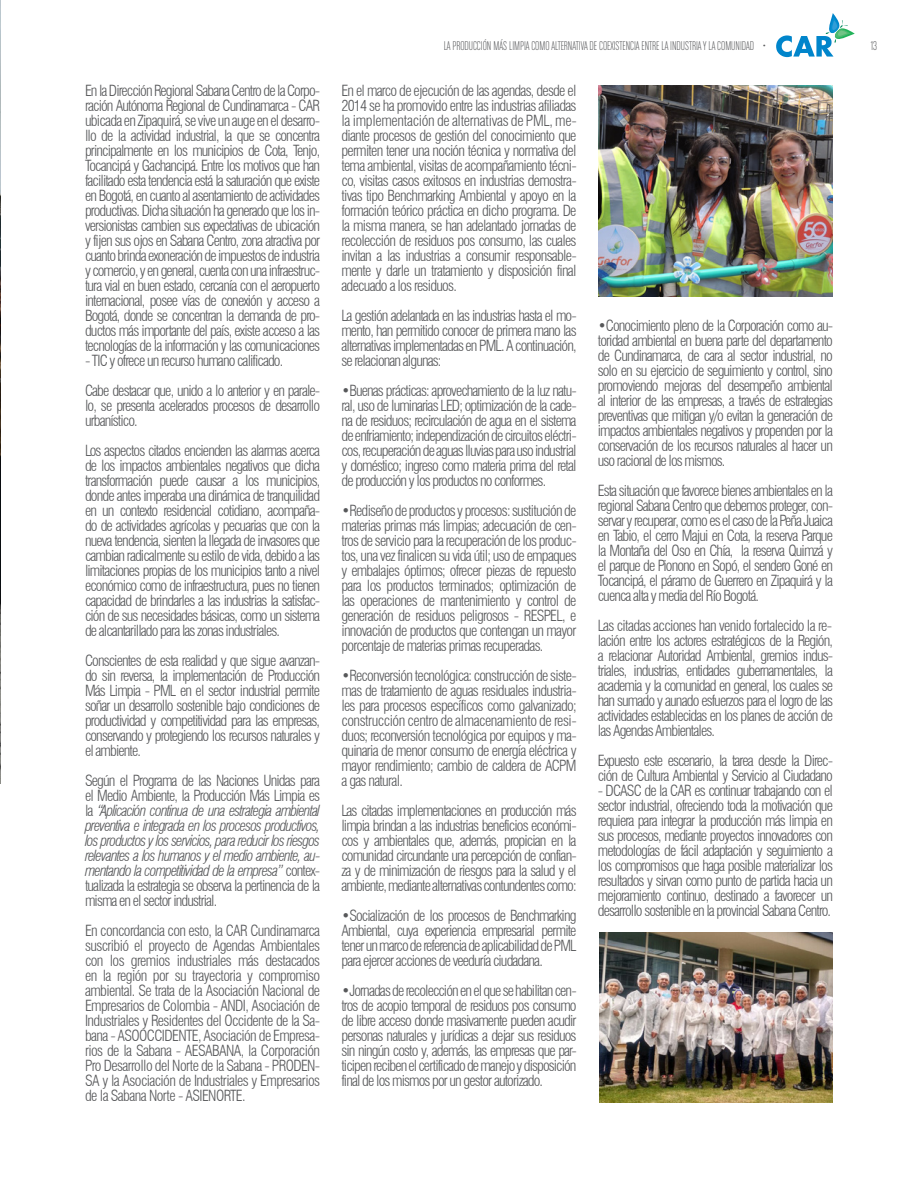
<style>
.page{position:relative;width:918px;height:1188px;background:#fff}
.page>*{position:absolute;margin:0;border:0;box-sizing:border-box;transform-origin:0 0}
.t1{font:300 condensed 15px/15px "Swiss 721 BT";letter-spacing:-.06em;color:#57585a;text-align:justify}
.t2{font:italic 300 condensed 15px/15px "Swiss 721 BT";letter-spacing:-.06em;color:#57585a;text-align:justify}
.t3{font:13.5px "Chalet Comprime Milan Eighty";color:#57585a}
.s1{font-style:normal}
</style>
<div class="page">
<img style="left:0;top:0;width:1px;height:784px">
<svg style="left:776px;top:13px;width:79px;height:44px"></svg>
<img style="left:599px;top:933px;width:234px;height:169px">
<img style="left:599px;top:85px;width:233px;height:212px">
<p class="t1" style="left:85px;top:83px;width:237px">En la Dirección Regional Sabana Centro de la Corpo&shy;ración Autónoma Regional de Cundinamarca - CAR ubicada en Zipaquirá, se vive un auge en el desarro&shy;llo de la actividad industrial, la que se concentra principalmente en los municipios de Cota, Tenjo, Tocancipá y Gachancipá. Entre los motivos que han facilitado esta tendencia está la saturación que existe en Bogotá, en cuanto al asentamiento de actividades productivas. Dicha situación ha generado que los in&shy;versionistas cambien sus expectativas de ubicación y fijen sus ojos en Sabana Centro, zona atractiva por cuanto brinda exoneración de impuestos de industria y comercio, y en general, cuenta con una infraestruc&shy;tura vial en buen estado, cercanía con el aeropuerto internacional, posee vías de conexión y acceso a Bogotá, donde se concentran la demanda de pro&shy;ductos más importante del país, existe acceso a las tecnologías de la información y las comunicaciones</p>
<p class="t1" style="left:85px;top:346px;width:237px;line-height:30px">- TIC y ofrece un recurso humano calificado.<br>Cabe destacar que, unido a lo anterior y en parale-</p>
<p class="t1" style="left:85px;top:398px;width:237px">lo, se presenta acelerados procesos de desarrollo urbanístico.</p>
<p class="t1" style="left:85px;top:443px;width:237px">Los aspectos citados encienden las alarmas acerca de los impactos ambientales negativos que dicha transformación puede causar a los municipios, donde antes imperaba una dinámica de tranquilidad en un contexto residencial cotidiano, acompaña&shy;do de actividades agrícolas y pecuarias que con la nueva tendencia, sienten la llegada de invasores que cambian radicalmente su estilo de vida, debido a las limitaciones propias de los municipios tanto a nivel económico como de infraestructura, pues no tienen capacidad de brindarles a las industrias la satisfac&shy;ción de sus necesidades básicas, como un sistema de alcantarillado para las zonas industriales.</p>
<p class="t1" style="left:85px;top:653px;width:237px">Conscientes de esta realidad y que sigue avanzan&shy;do sin reversa, la implementación de Producción Más Limpia - PML en el sector industrial permite soñar un desarrollo sostenible bajo condiciones de productividad y competitividad para las empresas, conservando y protegiendo los recursos naturales y el ambiente.</p>
<p class="t2" style="left:85px;top:773px;width:237px"><span class="s1">Según el Programa de las Naciones Unidas para el Medio Ambiente, la Producción Más Limpia es la</span> “Aplicación continua de una estrategia ambiental preventiva e integrada en los procesos productivos, los productos y los servicios, para reducir los riesgos relevantes a los humanos y el medio ambiente, au&shy;mentando la competitividad de la empresa” <span class="s1">contex&shy;tualizada la estrategia se observa la pertinencia de la misma en el sector industrial.</span></p>
<p class="t1" style="left:85px;top:923px;width:237px">En concordancia con esto, la CAR Cundinamarca suscribió el proyecto de Agendas Ambientales con los gremios industriales más destacados en la región por su trayectoria y compromiso ambiental. Se trata de la Asociación Nacional de Empresarios de Colombia - ANDI, Asociación de Industriales y Residentes del Occidente de la Sa&shy;bana - ASOOCCIDENTE, Asociación de Empresa&shy;rios de la Sabana - AESABANA, la Corporación Pro Desarrollo del Norte de la Sabana - PRODEN-SA y la Asociación de Industriales y Empresarios de la Sabana Norte - ASIENORTE.</p>
<p class="t3" style="left:444px;top:39px;width:324px">LA PRODUCCIÓN MÁS LIMPIA COMO ALTERNATIVA DE COEXISTENCIA ENTRE LA INDUSTRIA Y LA COMUNIDAD •</p>
<p class="t3" style="left:871px;top:39px;width:8px">13</p>
<p class="t1" style="left:341px;top:83px;width:237px">En el marco de ejecución de las agendas, desde el 2014 se ha promovido entre las industrias afiliadas la implementación de alternativas de PML, me&shy;diante procesos de gestión del conocimiento que permiten tener una noción técnica y normativa del tema ambiental, visitas de acompañamiento técni&shy;co, visitas casos exitosos en industrias demostra&shy;tivas tipo Benchmarking Ambiental y apoyo en la formación teórico práctica en dicho programa. De la misma manera, se han adelantado jornadas de recolección de residuos pos consumo, las cuales invitan a las industrias a consumir responsable&shy;mente y darle un tratamiento y disposición final adecuado a los residuos.</p>
<p class="t1" style="left:341px;top:308px;width:237px">La gestión adelantada en las industrias hasta el mo&shy;mento, han permitido conocer de primera mano las alternativas implementadas en PML. A continuación, se relacionan algunas:</p>
<p class="t1" style="left:341px;top:383px;width:237px">•Buenas prácticas: aprovechamiento de la luz natu&shy;ral, uso de luminarias LED; optimización de la cade&shy;na de residuos; recirculación de agua en el sistema de enfriamiento; independización de circuitos eléctri&shy;cos, recuperación de aguas lluvias para uso industrial y doméstico; ingreso como materia prima del retal de producción y los productos no conformes.</p>
<p class="t1" style="left:341px;top:503px;width:237px">•Rediseño de productos y procesos: sustitución de materias primas más limpias; adecuación de cen&shy;tros de servicio para la recuperación de los produc&shy;tos, una vez finalicen su vida útil; uso de empaques y embalajes óptimos; ofrecer piezas de repuesto para los productos terminados; optimización de las operaciones de mantenimiento y control de generación de residuos peligrosos - RESPEL, e innovación de productos que contengan un mayor porcentaje de materias primas recuperadas.</p>
<p class="t1" style="left:341px;top:668px;width:237px">•Reconversión tecnológica: construcción de siste&shy;mas de tratamiento de aguas residuales industria&shy;les para procesos específicos como galvanizado; construcción centro de almacenamiento de resi&shy;duos; reconversión tecnológica por equipos y ma&shy;quinaria de menor consumo de energía eléctrica y mayor rendimiento; cambio de caldera de ACPM a gas natural.</p>
<p class="t1" style="left:341px;top:803px;width:237px">Las citadas implementaciones en producción más limpia brindan a las industrias beneficios económi&shy;cos y ambientales que, además, propician en la comunidad circundante una percepción de confian&shy;za y de minimización de riesgos para la salud y el ambiente, mediante alternativas contundentes como:</p>
<p class="t1" style="left:341px;top:908px;width:237px">•Socialización de los procesos de Benchmarking Ambiental, cuya experiencia empresarial permite tener un marco de referencia de aplicabilidad de PML para ejercer acciones de veeduría ciudadana.</p>
<p class="t1" style="left:341px;top:983px;width:237px">•Jornadas de recolección en el que se habilitan cen&shy;tros de acopio temporal de residuos pos consumo de libre acceso donde masivamente pueden acudir personas naturales y jurídicas a dejar sus residuos sin ningún costo y, además, las empresas que par&shy;ticipen reciben el certificado de manejo y disposición final de los mismos por un gestor autorizado.</p>
<p class="t1" style="left:598px;top:318px;width:237px">•Conocimiento pleno de la Corporación como au&shy;toridad ambiental en buena parte del departamento de Cundinamarca, de cara al sector industrial, no solo en su ejercicio de seguimiento y control, sino promoviendo mejoras del desempeño ambiental al interior de las empresas, a través de estrategias preventivas que mitigan y/o evitan la generación de impactos ambientales negativos y propenden por la conservación de los recursos naturales al hacer un uso racional de los mismos.</p>
<p class="t1" style="left:598px;top:483px;width:237px">Esta situación que favorece bienes ambientales en la regional Sabana Centro que debemos proteger, con&shy;servar y recuperar, como es el caso de la Peña Juaica en Tabio, el cerro Majui en Cota, la reserva Parque la Montaña del Oso en Chía, la reserva Quimzá y el parque de Pionono en Sopó, el sendero Goné en Tocancipá, el páramo de Guerrero en Zipaquirá y la cuenca alta y media del Río Bogotá.</p>
<p class="t1" style="left:598px;top:618px;width:237px">Las citadas acciones han venido fortalecido la re&shy;lación entre los actores estratégicos de la Región, a relacionar Autoridad Ambiental, gremios indus&shy;triales, industrias, entidades gubernamentales, la academia y la comunidad en general, los cuales se han sumado y aunado esfuerzos para el logro de las actividades establecidas en los planes de acción de las Agendas Ambientales.</p>
<p class="t1" style="left:598px;top:753px;width:237px">Expuesto este escenario, la tarea desde la Direc&shy;ción de Cultura Ambiental y Servicio al Ciudadano</p>
<p class="t1" style="left:598px;top:783px;width:237px">- DCASC de la CAR es continuar trabajando con el sector industrial, ofreciendo toda la motivación que requiera para integrar la producción más limpia en sus procesos, mediante proyectos innovadores con metodologías de fácil adaptación y seguimiento a los compromisos que haga posible materializar los resultados y sirvan como punto de partida hacia un mejoramiento continuo, destinado a favorecer un desarrollo sostenible en la provincial Sabana Centro.</p>
</div>
